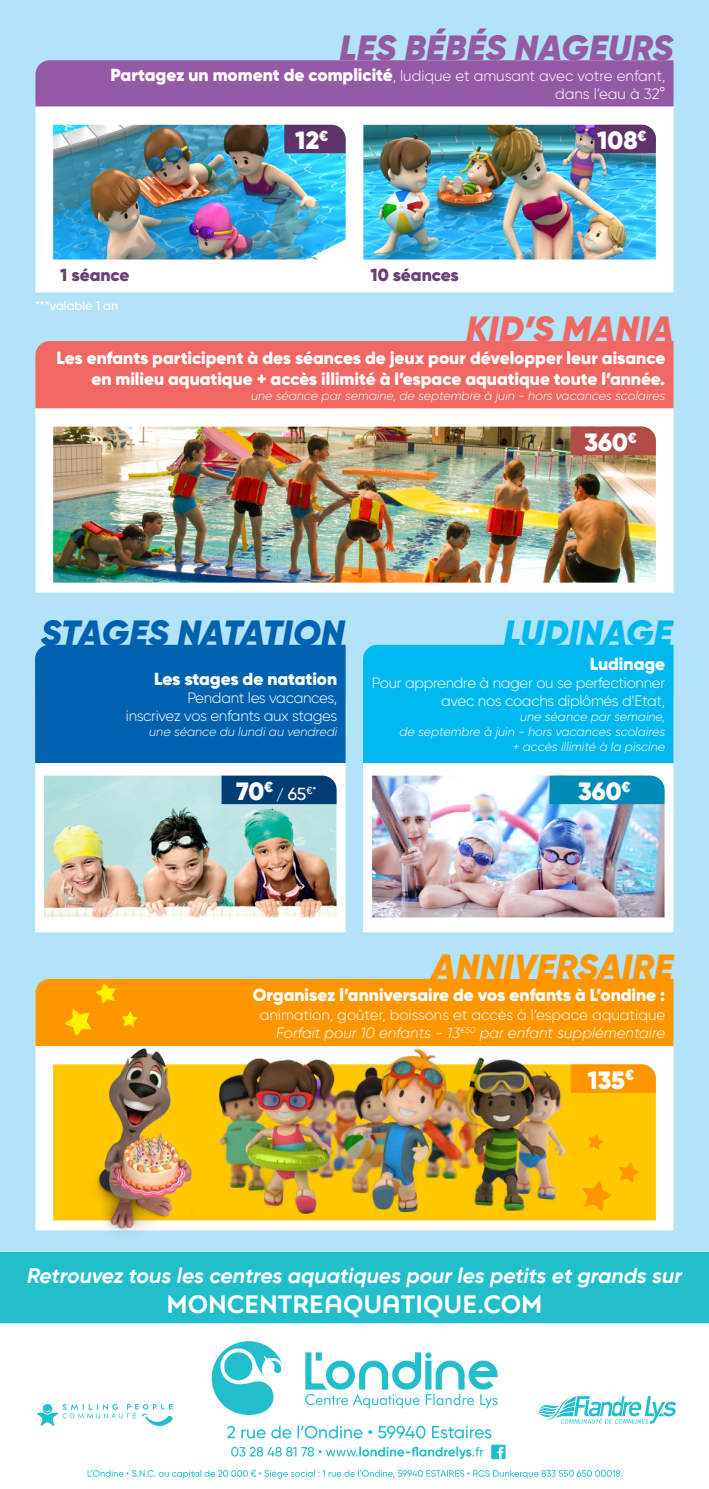
<style>
.page{position:relative;width:709px;height:1489px;background:#fff}
.page>*{position:absolute;margin:0;border:0;box-sizing:border-box;transform-origin:0 0}
.t1{font:italic 900 35px "Gilroy";letter-spacing:.01em;color:#955aa5}
.t2{font:italic 900 35px "Gilroy";letter-spacing:-.005em;color:#0362b0}
.t3{font:italic 900 35px "Gilroy";letter-spacing:.01em;color:#ff9600}
.t4{font:italic 900 35px "Gilroy";letter-spacing:.01em;color:#f16762}
.t5{font:italic 900 35px "Gilroy";letter-spacing:.01em;color:#00b8f0}
.t6{font:600 25px "Posterama 1919";color:#fff}
.t7{font:900 25px "Gilroy";color:#fff}
.t8{font:italic 700 21.25px "Gilroy";color:#fff}
.t9{font:900 17.5px/21px "Gilroy";color:#fff;text-align:right}
.t10{font:900 17.5px "Gilroy";color:#694274}
.t11{font:500 17.5px "Gilroy";color:#fff}
.t12{font:300 15px/18px "Gilroy";color:#fff;text-align:right}
.t13{font:300 15px/18px "Gilroy";letter-spacing:-.02em;color:#fff;text-align:right}
.t14{font:italic 300 12.5px/15px "Gilroy";color:#fff;text-align:right}
.t15{font:500 12.5px "Gilroy";color:#fff}
.s1{font-weight:900;font-size:17.5px}
.s2{font-size:15px}
.s3{font-style:italic}
</style>
<div class="page">
<div style="left:0;top:0;width:709px;height:1325px;background:#b3e3f9"></div>
<div style="left:0;top:1252px;width:709px;height:73px;background:#23becb"></div>
<div style="left:35px;top:99px;width:638px;height:193px;background:#fff"></div>
<div style="left:35px;top:60px;width:638px;height:46px;background:#955aa5"></div>
<img style="left:53px;top:125px;width:292px;height:134px">
<img style="left:363px;top:125px;width:293px;height:134px">
<div style="left:284px;top:125px;width:61px;height:28px;background:#5e3369"></div>
<div style="left:594px;top:125px;width:62px;height:28px;background:#5e3369"></div>
<div style="left:35px;top:401px;width:638px;height:191px;background:#fff"></div>
<div style="left:35px;top:341px;width:638px;height:67px;background:#f16762"></div>
<img style="left:53px;top:426px;width:603px;height:156px">
<svg style="left:570px;top:426px;width:86px;height:29px"></svg>
<div style="left:35px;top:1038px;width:638px;height:192px;background:#fff"></div>
<div style="left:35px;top:978px;width:638px;height:68px;background:#ff9600"></div>
<div style="left:53px;top:1064px;width:603px;height:156px;background:#ffc800"></div>
<svg style="left:597px;top:1064px;width:59px;height:28px"></svg>
<svg style="left:65px;top:1009px;width:26px;height:26px"></svg>
<svg style="left:597px;top:1180px;width:14px;height:31px"></svg>
<svg style="left:619px;top:1161px;width:20px;height:21px"></svg>
<svg style="left:597px;top:1133px;width:6px;height:17px"></svg>
<img style="left:72px;top:1041px;width:105px;height:191px">
<img style="left:177px;top:1030px;width:420px;height:201px">
<div style="left:363px;top:696px;width:310px;height:236px;background:#fff"></div>
<div style="left:363px;top:644px;width:310px;height:119px;background:#00b8f0"></div>
<img style="left:372px;top:775px;width:292px;height:142px">
<div style="left:35px;top:696px;width:310px;height:236px;background:#fff"></div>
<div style="left:35px;top:644px;width:310px;height:119px;background:#0362b0"></div>
<img style="left:44px;top:775px;width:292px;height:142px">
<svg style="left:96px;top:979px;width:38px;height:24px"></svg>
<svg style="left:122px;top:1011px;width:16px;height:15px"></svg>
<div style="left:549px;top:775px;width:115px;height:29px;background:#008bb7"></div>
<div style="left:221px;top:775px;width:115px;height:29px;background:#013d75"></div>
<svg style="left:0;top:1323px;width:709px;height:156px"></svg>
<h1 class="t1" style="left:339px;top:29px;width:335px">LES BÉBÉS NAGEURS</h1>
<p class="t12" style="left:111px;top:68px;width:556px"><span class="s1">Partagez un moment de complicité</span>, ludique et amusant avec votre enfant, dans l’eau à 32°</p>
<h2 class="t7" style="left:295px;top:129px;width:34px">12<sup>€</sup></h2>
<h2 class="t7" style="left:597px;top:129px;width:51px">108<sup>€</sup></h2>
<p class="t10" style="left:60px;top:267px;width:71px">1 séance</p>
<p class="t10" style="left:370px;top:267px;width:90px">10 séances</p>
<p class="t15" style="left:35px;top:300px;width:85px">***valable 1 an</p>
<h1 class="t4" style="left:466px;top:309px;width:209px">KID’S MANIA</h1>
<p class="t9" style="left:56px;top:348px;width:610px">Les enfants participent à des séances de jeux pour développer leur aisance en milieu aquatique + accès illimité à l’espace aquatique toute l’année.</p>
<p class="t14" style="left:251px;top:388px;width:416px">une séance par semaine, de septembre à juin - hors vacances scolaires</p>
<h2 class="t7" style="left:584px;top:431px;width:54px">360<sup>€</sup></h2>
<h1 class="t2" style="left:41px;top:613px;width:305px">STAGES NATATION</h1>
<p class="t9" style="left:154px;top:670px;width:185px">Les stages de natation</p>
<p class="t13" style="left:126px;top:690px;width:213px">Pendant les vacances,<br>inscrivez vos enfants aux stages</p>
<p class="t14" style="left:149px;top:725px;width:189px">une séance du lundi au vendredi</p>
<h2 class="t7" style="left:236px;top:779px;width:38px">70<sup>€</sup></h2>
<p class="t11" style="left:276px;top:785px;width:42px"><span class="s2">/</span> 65<sup>€*</sup></p>
<h1 class="t5" style="left:504px;top:613px;width:170px">LUDINAGE</h1>
<p class="t9" style="left:589px;top:655px;width:77px">Ludinage</p>
<p class="t13" style="left:372px;top:675px;width:295px">Pour apprendre à nager ou se perfectionner avec nos coachs diplômés d’Etat,</p>
<p class="t14" style="left:399px;top:710px;width:267px">une séance par semaine,<br>de septembre à juin - hors vacances scolaires + accès illimité à la piscine</p>
<h2 class="t7" style="left:578px;top:779px;width:54px">360<sup>€</sup></h2>
<h1 class="t3" style="left:432px;top:947px;width:243px">ANNIVERSAIRE</h1>
<p class="t9" style="left:253px;top:985px;width:414px">Organisez l’anniversaire de vos enfants à L’ondine :</p>
<p class="t12" style="left:260px;top:1006px;width:407px">animation, goûter, boissons et accès à l’espace aquatique<br><span class="s3">Forfait pour 10 enfants - 13</span><sup>€50</sup> <span class="s3">par enfant supplémentaire</span></p>
<h2 class="t7" style="left:587px;top:1068px;width:48px">135<sup>€</sup></h2>
<p class="t8" style="left:27px;top:1265px;width:656px">Retrouvez tous les centres aquatiques pour les petits et grands sur</p>
<h2 class="t6" style="left:166px;top:1291px;width:377px">MONCENTREAQUATIQUE.COM</h2>
</div>
